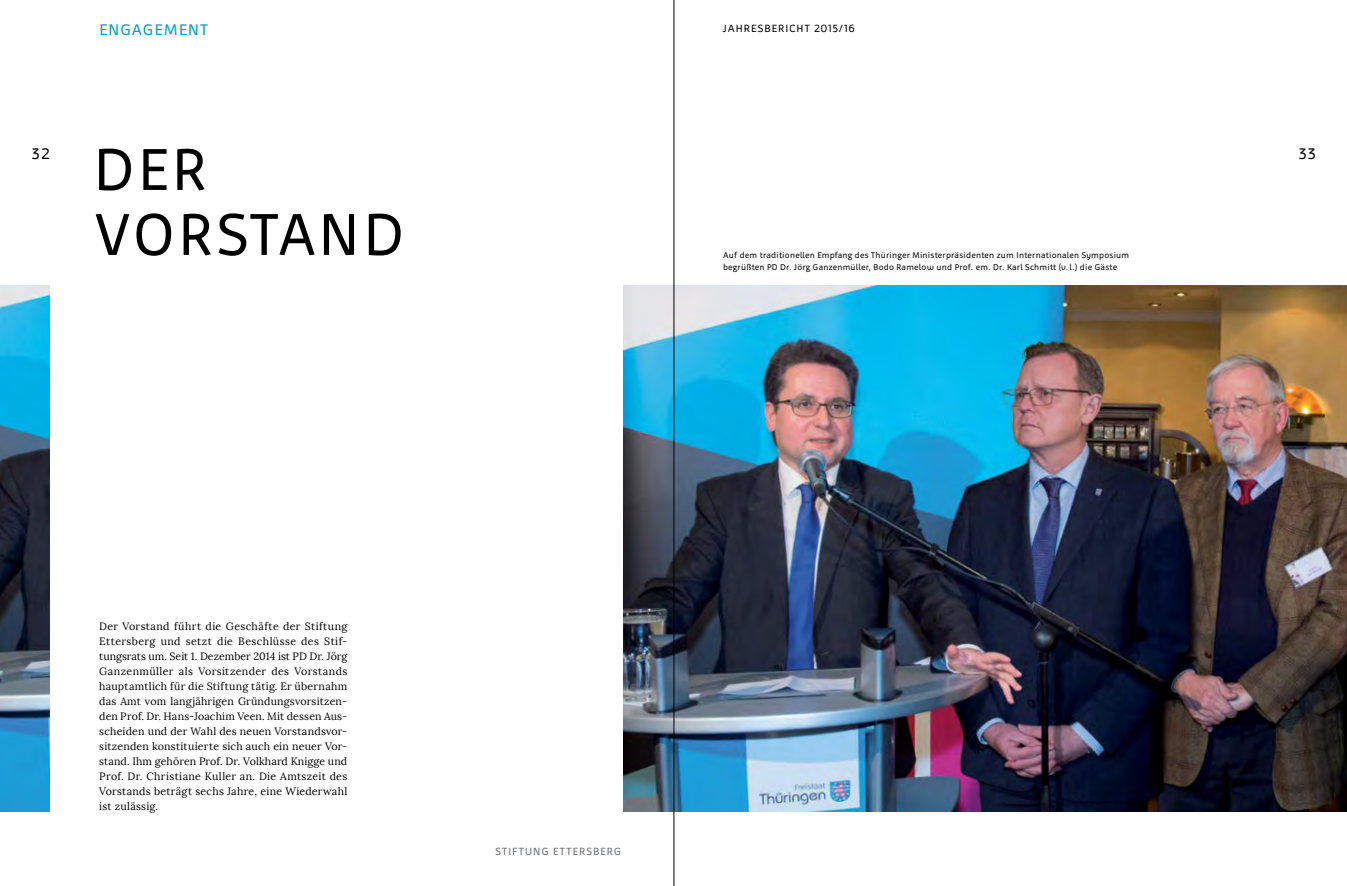
<style>
.page{position:relative;width:1347px;height:886px;background:#fff}
.page>*{position:absolute;margin:0;border:0;box-sizing:border-box;transform-origin:0 0}
.t1{font:60px/65px "Agile";letter-spacing:.075em;color:#000}
.t2{font:15.62px "Agile";letter-spacing:.09em;color:#009ccb}
.t3{font:15.62px "Agile";color:#000}
.t4{font:10.62px/15px "Lora";letter-spacing:.025em;color:#000;text-align:justify}
.t5{font:10.62px "Agile";letter-spacing:.095em;color:#000}
.t6{font:10.62px "Agile";letter-spacing:.105em;color:#6d6e71}
.t7{font:8.5px/11.9px "Agile";letter-spacing:.025em;color:#000}
</style>
<div class="page">
<img style="left:624px;top:285px;width:722px;height:526px">
<img style="left:0;top:285px;width:50px;height:526px">
<hr style="left:673px;top:0;width:1px;height:886px;background:#000">
<h2 class="t2" style="left:99px;top:21px;width:110px">ENGAGEMENT</h2>
<p class="t5" style="left:723px;top:22px;width:134px">JAHRESBERICHT 2015/16</p>
<h1 class="t1" style="left:94px;top:136px;width:311px">DER<br>VORSTAND</h1>
<h2 class="t3" style="left:32px;top:145px;width:20px">32</h2>
<h2 class="t3" style="left:1298px;top:145px;width:19px">33</h2>
<p class="t7" style="left:723px;top:249px;width:408px">Auf dem traditionellen Empfang des Thüringer Ministerpräsidenten zum Internationalen Symposium begrüßten PD Dr. Jörg Ganzenmüller, Bodo Ramelow und Prof. em. Dr. Karl Schmitt (v. l.) die Gäste</p>
<p class="t4" style="left:99px;top:619px;width:250px">Der Vorstand führt die Geschäfte der Stiftung Ettersberg und setzt die Beschlüsse des Stif&shy;tungsrats um. Seit 1. Dezember 2014 ist PD Dr. Jörg Ganzenmüller als Vorsitzender des Vorstands hauptamtlich für die Stiftung tätig. Er übernahm das Amt vom langjährigen Gründungsvorsitzen&shy;den Prof. Dr. Hans-Joachim Veen. Mit dessen Aus&shy;scheiden und der Wahl des neuen Vorstandsvor&shy;sitzenden konstituierte sich auch ein neuer Vor&shy;stand. Ihm gehören Prof. Dr. Volkhard Knigge und Prof. Dr. Christiane Kuller an. Die Amtszeit des Vorstands beträgt sechs Jahre, eine Wiederwahl ist zulässig.</p>
<p class="t6" style="left:495px;top:845px;width:127px">STIFTUNG ETTERSBERG</p>
</div>
